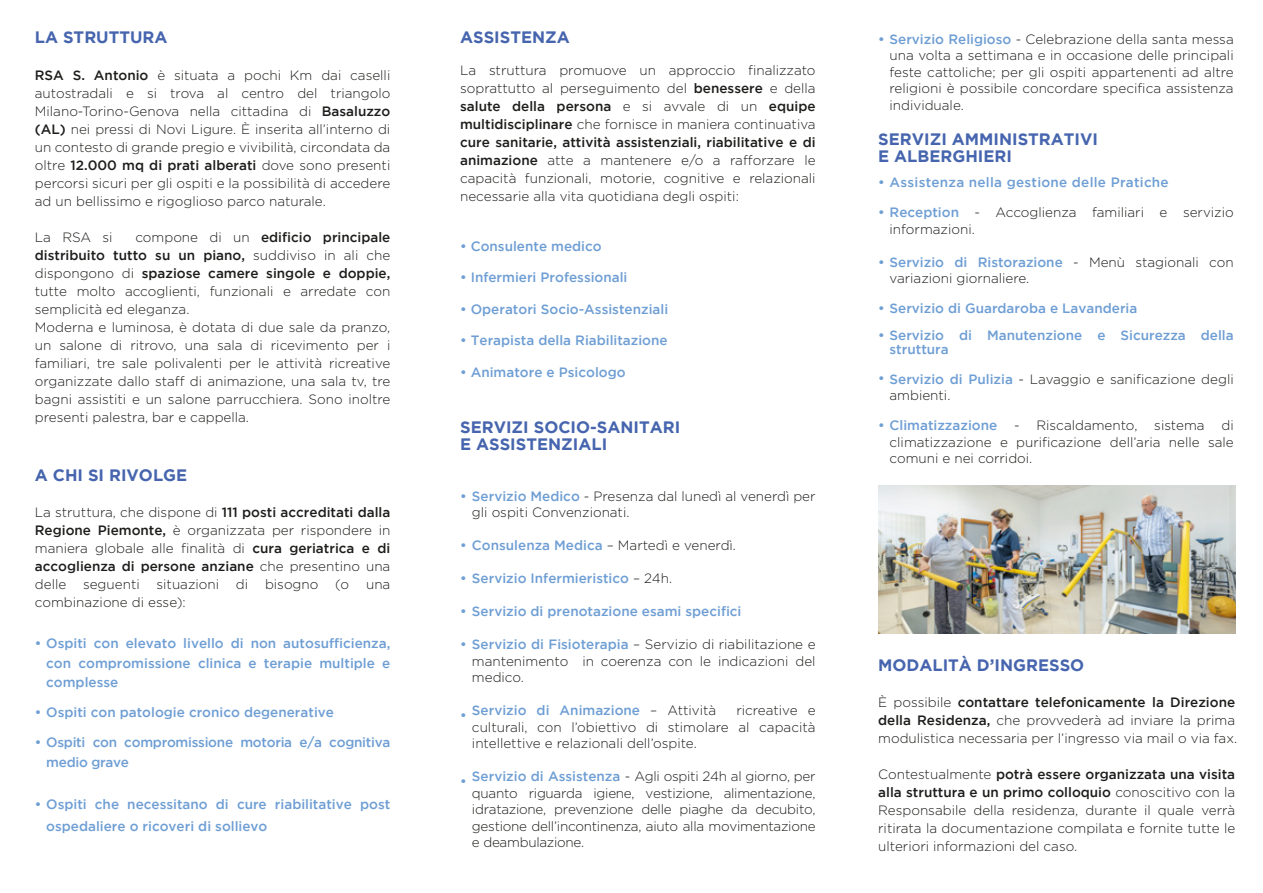
<style>
.page{position:relative;width:1263px;height:893px;background:#fff}
.page>*{position:absolute;margin:0;border:0;box-sizing:border-box;transform-origin:0 0}
.t1{font:700 16.5px/17.5px "Gotham";color:#4665ae}
.t2{font:300 13.5px/18px "Gotham";color:#1d1d1b;text-align:justify}
.t3{font:500 13.5px/19.5px "Gotham";color:#6e9ed4}
.t4{font:500 13.5px/19.5px "Gotham";letter-spacing:-.02em;color:#6e9ed4}
.t5{font:500 13.5px "Gotham";letter-spacing:.02em;color:#6e9ed4}
.s1{font-weight:500}
.s2{font-weight:500;color:#6e9ed4}
.s3{font-weight:300;color:#1d1d1b}
</style>
<div class="page">
<img style="left:878px;top:485px;width:357px;height:149px">
<p class="t1" style="left:35px;top:28px;width:134px">LA STRUTTURA</p>
<p class="t2" style="left:35px;top:66px;width:357px"><span class="s1">RSA S. Antonio</span> è situata a pochi Km dai caselli autostradali e si trova al centro del triangolo Milano-Torino-Genova nella cittadina di <span class="s1">Basaluzzo (AL)</span> nei pressi di Novi Ligure. È inserita all’interno di un contesto di grande pregio e vivibilità, circondata da oltre <span class="s1">12.000 mq di prati alberati</span> dove sono presenti percorsi sicuri per gli ospiti e la possibilità di accedere ad un bellissimo e rigoglioso parco naturale.</p>
<p class="t2" style="left:35px;top:228px;width:79px">La RSA si</p>
<p class="t2" style="left:35px;top:228px;width:357px;text-align:left;text-indent:101px">compone di un <span class="s1">edificio principale distribuito tutto su un piano,</span> suddiviso in ali che dispongono di <span class="s1">spaziose camere singole e doppie, </span>tutte molto accoglienti, funzionali e arredate con semplicità ed eleganza.<br>Moderna e luminosa, è dotata di due sale da pranzo, un salone di ritrovo, una sala di ricevimento per i familiari, tre sale polivalenti per le attività ricreative organizzate dallo staff di animazione, una sala tv, tre bagni assistiti e un salone parrucchiera. Sono inoltre presenti palestra, bar e cappella.</p>
<p class="t1" style="left:35px;top:466px;width:154px">A CHI SI RIVOLGE</p>
<p class="t2" style="left:35px;top:503px;width:357px">La struttura, che dispone di <span class="s1">111 posti accreditati dalla Regione Piemonte,</span> è organizzata per rispondere in maniera globale alle finalità di <span class="s1">cura geriatrica e di accoglienza di persone anziane</span> che presentino una delle seguenti situazioni di bisogno (o una combinazione di esse):</p>
<p class="t3" style="left:46px;top:634px;width:346px;text-align:justify;text-indent:-11px">• Ospiti con elevato livello di non autosufficienza, con compromissione clinica e terapie multiple e complesse</p>
<p class="t3" style="left:35px;top:703px;width:301px">• Ospiti con patologie cronico degenerative</p>
<p class="t4" style="left:46px;top:733px;width:346px;text-indent:-11px">• Ospiti con compromissione motoria e/a cognitiva medio grave</p>
<p class="t3" style="left:46px;top:793px;width:346px;line-height:22.5px;text-indent:-11px">• Ospiti che necessitano di cure riabilitative post ospedaliere o ricoveri di sollievo</p>
<p class="t1" style="left:460px;top:28px;width:111px">ASSISTENZA</p>
<p class="t2" style="left:460px;top:61px;width:357px">La struttura promuove un approccio finalizzato soprattutto al perseguimento del <span class="s1">benessere</span> e della <span class="s1">salute della persona</span> e si avvale di un <span class="s1">equipe multidisciplinare</span> che fornisce in maniera continuativa <span class="s1">cure sanitarie, attività assistenziali, riabilitative e di animazione</span> atte a mantenere e/o a rafforzare le capacità funzionali, motorie, cognitive e relazionali necessarie alla vita quotidiana degli ospiti:</p>
<p class="t3" style="left:460px;top:236px;width:143px">• Consulente medico</p>
<p class="t3" style="left:460px;top:267px;width:169px">• Infermieri Professionali</p>
<p class="t3" style="left:460px;top:299px;width:210px">• Operatori Socio-Assistenziali</p>
<p class="t3" style="left:460px;top:330px;width:209px">• Terapista della Riabilitazione</p>
<p class="t3" style="left:460px;top:362px;width:167px">• Animatore e Psicologo</p>
<p class="t1" style="left:460px;top:418px;width:222px">SERVIZI SOCIO-SANITARI<br>E ASSISTENZIALI</p>
<p class="t2" style="left:472px;top:487px;width:345px;line-height:16.5px;text-indent:-12px"><span class="s2">• Servizio Medico</span> - Presenza dal lunedì al venerdì per gli ospiti Convenzionati.</p>
<p class="t3" style="left:460px;top:535px;width:277px">• Consulenza Medica <span class="s3">– Martedì e venerdì.</span></p>
<p class="t3" style="left:460px;top:568px;width:214px">• Servizio Infermieristico <span class="s3">– 24h.</span></p>
<p class="t3" style="left:460px;top:601px;width:283px">• Servizio di prenotazione esami specifici</p>
<p class="t2" style="left:472px;top:636px;width:345px;line-height:16.5px;text-indent:-12px"><span class="s2">• Servizio di Fisioterapia</span> – Servizio di riabilitazione e mantenimento in coerenza con le indicazioni del medico.</p>
<p class="t3" style="left:472px;top:700px;width:246px">Servizio di Animazione <span class="s3">– Attività</span></p>
<p class="t2" style="left:472px;top:702px;width:345px;line-height:16.5px;text-indent:264px">ricreative e culturali, con l’obiettivo di stimolare al capacità intellettive e relazionali dell’ospite.</p>
<p class="t2" style="left:472px;top:768px;width:345px;line-height:16.5px"><span class="s2">Servizio di Assistenza</span> - Agli ospiti 24h al giorno, per quanto riguarda igiene, vestizione, alimentazione, idratazione, prevenzione delle piaghe da decubito, gestione dell’incontinenza, aiuto alla movimentazione e deambulazione.</p>
<p class="t3" style="left:460px;top:705px;width:8px">•</p>
<p class="t3" style="left:460px;top:771px;width:8px">•</p>
<p class="t2" style="left:889px;top:31px;width:346px;line-height:16.5px;text-indent:-11px"><span class="s2">• Servizio Religioso</span> - Celebrazione della santa messa una volta a settimana e in occasione delle principali feste cattoliche; per gli ospiti appartenenti ad altre religioni è possibile concordare specifica assistenza individuale.</p>
<p class="t1" style="left:878px;top:130px;width:221px">SERVIZI AMMINISTRATIVI<br>E ALBERGHIERI</p>
<p class="t5" style="left:878px;top:175px;width:292px">• Assistenza nella gestione delle Pratiche</p>
<p class="t2" style="left:889px;top:204px;width:346px;line-height:16.5px;text-indent:-11px"><span class="s2">• Reception</span> - Accoglienza familiari e servizio informazioni.</p>
<p class="t2" style="left:889px;top:254px;width:346px;line-height:16.5px;text-indent:-11px"><span class="s2">• Servizio di Ristorazione</span> - Menù stagionali con variazioni giornaliere.</p>
<p class="t3" style="left:878px;top:298px;width:261px">• Servizio di Guardaroba e Lavanderia</p>
<p class="t3" style="left:889px;top:328px;width:346px;line-height:13.5px;text-indent:-11px">• Servizio di Manutenzione e Sicurezza della struttura</p>
<p class="t2" style="left:889px;top:371px;width:346px;line-height:16.5px;text-indent:-11px"><span class="s2">• Servizio di Pulizia</span> - Lavaggio e sanificazione degli ambienti.</p>
<p class="t2" style="left:889px;top:417px;width:346px;line-height:16.5px;text-indent:-11px"><span class="s2">• Climatizzazione</span> - Riscaldamento, sistema di climatizzazione e purificazione dell’aria nelle sale comuni e nei corridoi.</p>
<p class="t1" style="left:878px;top:656px;width:207px">MODALITÀ D’INGRESSO</p>
<p class="t2" style="left:878px;top:693px;width:360px;text-align:left">È possibile <span class="s1">contattare telefonicamente la Direzione della Residenza,</span> che provvederà ad inviare la prima modulistica necessaria per l’ingresso via mail o via fax.</p>
<p class="t2" style="left:878px;top:765px;width:358px">Contestualmente <span class="s1">potrà essere organizzata una visita alla struttura e un primo colloquio</span> conoscitivo con la Responsabile della residenza, durante il quale verrà ritirata la documentazione compilata e fornite tutte le ulteriori informazioni del caso.</p>
</div>
